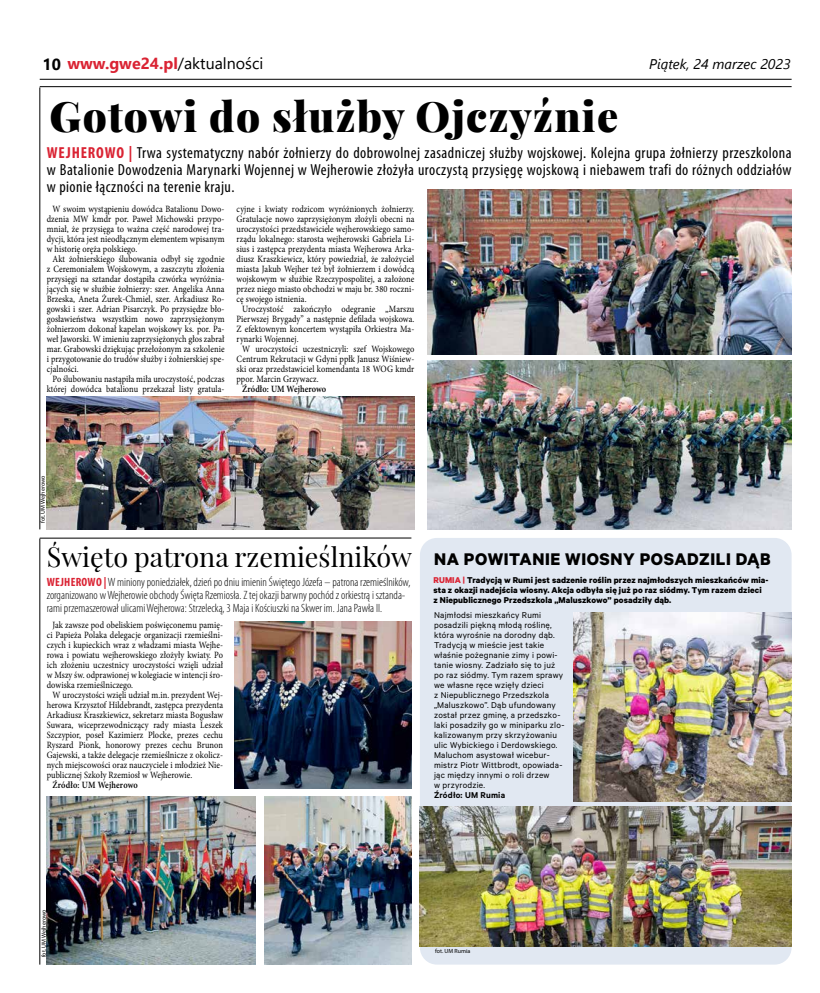
<style>
.page{position:relative;width:820px;height:993px;background:#fff}
.page>*{position:absolute;margin:0;border:0;box-sizing:border-box;transform-origin:0 0}
.t1{font:900 42px "Playfair Display";letter-spacing:.03em;color:#000}
.t2{font:27px "Playfair Display";color:#000}
.t3{font:700 19px "Calibre";letter-spacing:.03em;color:#000}
.t4{font:condensed 16px/17px "Myriad Pro";letter-spacing:.03em;color:#000;text-align:justify}
.t5{font:700 16px "Segoe UI";color:#da2333}
.t6{font:italic 14px "Segoe UI";color:#000}
.t7{font:300 condensed 12px/13px "Myriad Pro";color:#000}
.t8{font:9.6px "Minion Pro";letter-spacing:.01em;color:#000;scale:.87 1}
.t9{font:600 9.6px "Minion Pro";letter-spacing:.01em;color:#000;scale:.87 1}
.t10{font:9.5px/10px "Calibre";letter-spacing:.02em;color:#000}
.t11{font:700 9.5px/10px "Calibre";letter-spacing:.01em;color:#000}
.t12{font:600 9.5px "Calibre";letter-spacing:.02em;color:#000}
.t13{font:6px "Myriad Pro";color:#000}
.s1{color:#000}
.s2{font-weight:400;color:#000}
.s3{font-weight:700;color:#da2333}
.s4{color:#da2333}
</style>
<div class="page">
<hr style="left:40px;top:79px;width:751px;height:1px;background:#000">
<hr style="left:40px;top:86px;width:751px;height:1px;background:#000">
<hr style="left:40px;top:87px;width:1px;height:442px;background:#000">
<img style="left:427px;top:189px;width:364px;height:165px">
<img style="left:427px;top:360px;width:364px;height:169px">
<img style="left:47px;top:396px;width:367px;height:133px">
<div style="left:420px;top:537px;width:371px;height:427px;background:#e1e8f2;border-radius:17px"></div>
<img style="left:573px;top:612px;width:218px;height:189px">
<img style="left:420px;top:806px;width:371px;height:140px">
<img style="left:47px;top:796px;width:208px;height:168px">
<img style="left:264px;top:796px;width:147px;height:168px">
<img style="left:234px;top:621px;width:177px;height:167px">
<hr style="left:40px;top:537px;width:371px;height:1px;background:#000">
<hr style="left:40px;top:538px;width:1px;height:426px;background:#000">
<h3 class="t5" style="left:43px;top:49px;width:222px"><span class="s1">10</span> www.gwe24.pl<span class="s2">/aktualności</span></h3>
<h3 class="t6" style="left:649px;top:51px;width:143px">Piątek, 24 marzec 2023</h3>
<h1 class="t1" style="left:50px;top:89px;width:570px">Gotowi do służby Ojczyźnie</h1>
<p class="t4" style="left:47px;top:144px;width:746px"><span class="s3">WEJHEROWO |</span> Trwa systematyczny nabór żołnierzy do dobrowolnej zasadniczej służby wojskowej. Kolejna grupa żołnierzy przeszkolona w Batalionie Dowodzenia Marynarki Wojennej w Wejherowie złożyła uroczystą przysięgę wojskową i niebawem trafi do różnych oddziałów w pionie łączności na terenie kraju.</p>
<p class="t8" style="left:52px;top:202px;width:199px">W swoim wystąpieniu dowódca Batalionu Dowo-</p>
<p class="t8" style="left:47px;top:212px;width:206px">dzenia MW kmdr por. Paweł Michowski przypo-</p>
<p class="t8" style="left:47px;top:222px;width:206px">mniał, że przysięga to ważna część narodowej tra-</p>
<p class="t8" style="left:47px;top:232px;width:206px">dycji, która jest nieodłącznym elementem wpisanym</p>
<p class="t8" style="left:47px;top:242px;width:105px">w historię oręża polskiego.</p>
<p class="t8" style="left:52px;top:252px;width:199px">Akt żołnierskiego ślubowania odbył się zgodnie</p>
<p class="t8" style="left:47px;top:262px;width:206px">z Ceremoniałem Wojskowym, a zaszczytu złożenia</p>
<p class="t8" style="left:47px;top:272px;width:206px">przysięgi na sztandar dostąpiła czwórka wyróżnia-</p>
<p class="t8" style="left:47px;top:282px;width:206px">jących się w służbie żołnierzy: szer. Angelika Anna</p>
<p class="t8" style="left:47px;top:292px;width:206px">Brzeska, Aneta Żurek-Chmiel, szer. Arkadiusz Ro-</p>
<p class="t8" style="left:47px;top:302px;width:206px">gowski i szer. Adrian Pisarczyk. Po przysiędze bło-</p>
<p class="t8" style="left:47px;top:312px;width:206px">gosławieństwa wszystkim nowo zaprzysiężonym</p>
<p class="t8" style="left:47px;top:322px;width:206px">żołnierzom dokonał kapelan wojskowy ks. por. Pa-</p>
<p class="t8" style="left:47px;top:332px;width:206px">weł Jaworski. W imieniu zaprzysiężonych głos zabrał</p>
<p class="t8" style="left:47px;top:342px;width:206px">mar. Grabowski dziękując przełożonym za szkolenie</p>
<p class="t8" style="left:47px;top:352px;width:206px">i przygotowanie do trudów służby i żołnierskiej spe-</p>
<p class="t8" style="left:47px;top:362px;width:38px">cjalności.</p>
<p class="t8" style="left:52px;top:372px;width:199px">Po ślubowaniu nastąpiła miła uroczystość, podczas</p>
<p class="t8" style="left:47px;top:382px;width:206px">której dowódca batalionu przekazał listy gratula-</p>
<p class="t8" style="left:236px;top:202px;width:206px">cyjne i kwiaty rodzicom wyróżnionych żołnierzy.</p>
<p class="t8" style="left:236px;top:212px;width:206px">Gratulacje nowo zaprzysiężonym złożyli obecni na</p>
<p class="t8" style="left:236px;top:222px;width:206px">uroczystości przedstawiciele wejherowskiego samo-</p>
<p class="t8" style="left:236px;top:232px;width:206px">rządu lokalnego: starosta wejherowski Gabriela Li-</p>
<p class="t8" style="left:236px;top:242px;width:206px">sius i zastępca prezydenta miasta Wejherowa Arka-</p>
<p class="t8" style="left:236px;top:252px;width:206px">diusz Kraszkiewicz, który powiedział, że założyciel</p>
<p class="t8" style="left:236px;top:262px;width:206px">miasta Jakub Wejher też był żołnierzem i dowódcą</p>
<p class="t8" style="left:236px;top:272px;width:206px">wojskowym w służbie Rzeczypospolitej, a założone</p>
<p class="t8" style="left:236px;top:282px;width:206px">przez niego miasto obchodzi w maju br. 380 roczni-</p>
<p class="t8" style="left:236px;top:292px;width:82px">cę swojego istnienia.</p>
<p class="t8" style="left:242px;top:302px;width:199px">Uroczystość zakończyło odegranie „Marszu</p>
<p class="t8" style="left:236px;top:312px;width:206px">Pierwszej Brygady” a następnie defilada wojskowa.</p>
<p class="t8" style="left:236px;top:322px;width:206px">Z efektownym koncertem wystąpiła Orkiestra Ma-</p>
<p class="t8" style="left:236px;top:332px;width:73px">rynarki Wojennej.</p>
<p class="t8" style="left:242px;top:342px;width:199px">W uroczystości uczestniczyli: szef Wojskowego</p>
<p class="t8" style="left:236px;top:352px;width:206px">Centrum Rekrutacji w Gdyni ppłk Janusz Wiśniew-</p>
<p class="t8" style="left:236px;top:362px;width:206px">ski oraz przedstawiciel komendanta 18 WOG kmdr</p>
<p class="t8" style="left:236px;top:372px;width:96px">ppor. Marcin Grzywacz.</p>
<p class="t9" style="left:242px;top:382px;width:98px">Źródło: UM Wejherowo</p>
<p class="t13" style="left:39px;top:523px;width:49px;rotate:-90deg">fot. UM Wejherowo</p>
<h2 class="t2" style="left:47px;top:540px;width:366px">Święto patrona rzemieślników</h2>
<p class="t7" style="left:47px;top:575px;width:365px"><span class="s3">WEJHEROWO |</span> W miniony poniedziałek, dzień po dniu imienin Świętego Józefa – patrona rzemieślników, zorganizowano w Wejherowie obchody Święta Rzemiosła. Z tej okazji barwny pochód z orkiestrą i sztanda&shy;rami przemaszerował ulicami Wejherowa: Strzelecką, 3 Maja i Kościuszki na Skwer im. Jana Pawła II.</p>
<p class="t8" style="left:52px;top:618px;width:197px">Jak zawsze pod obeliskiem poświęconemu pamię-</p>
<p class="t8" style="left:47px;top:628px;width:204px">ci Papieża Polaka delegacje organizacji rzemieślni-</p>
<p class="t8" style="left:47px;top:638px;width:204px">czych i kupieckich wraz z władzami miasta Wejhe-</p>
<p class="t8" style="left:47px;top:648px;width:204px">rowa i powiatu wejherowskiego złożyły kwiaty. Po</p>
<p class="t8" style="left:47px;top:658px;width:204px">ich złożeniu uczestnicy uroczystości wzięli udział</p>
<p class="t8" style="left:47px;top:668px;width:204px">w Mszy św. odprawionej w kolegiacie w intencji śro-</p>
<p class="t8" style="left:47px;top:678px;width:101px">dowiska rzemieślniczego.</p>
<p class="t8" style="left:52px;top:688px;width:197px">W uroczystości wzięli udział m.in. prezydent Wej-</p>
<p class="t8" style="left:47px;top:698px;width:204px">herowa Krzysztof Hildebrandt, zastępca prezydenta</p>
<p class="t8" style="left:47px;top:708px;width:204px">Arkadiusz Kraszkiewicz, sekretarz miasta Bogusław</p>
<p class="t8" style="left:47px;top:718px;width:204px">Suwara, wiceprzewodniczący rady miasta Leszek</p>
<p class="t8" style="left:47px;top:728px;width:204px">Szczypior, poseł Kazimierz Plocke, prezes cechu</p>
<p class="t8" style="left:47px;top:738px;width:204px">Ryszard Pionk, honorowy prezes cechu Brunon</p>
<p class="t8" style="left:47px;top:748px;width:204px">Gajewski, a także delegacje rzemieślnicze z okolicz-</p>
<p class="t8" style="left:47px;top:758px;width:204px">nych miejscowości oraz nauczyciele i młodzież Nie-</p>
<p class="t8" style="left:47px;top:768px;width:169px">publicznej Szkoły Rzemiosł w Wejherowie.</p>
<p class="t9" style="left:52px;top:778px;width:100px">Źródło: UM Wejherowo</p>
<h3 class="t3" style="left:434px;top:547px;width:338px">NA POWITANIE WIOSNY POSADZILI DĄB</h3>
<p class="t11" style="left:433px;top:574px;width:336px"><span class="s4">RUMIA |</span> Tradycją w Rumi jest sadzenie roślin przez najmłodszych mieszkańców mia&shy;sta z okazji nadejścia wiosny. Akcja odbyła się już po raz siódmy. Tym razem dzieci<br>z Niepublicznego Przedszkola „Maluszkowo” posadziły dąb.</p>
<p class="t10" style="left:434px;top:609px;width:132px">Najmłodsi mieszkańcy Rumi posadzili piękną młodą roślinę, która wyrośnie na dorodny dąb.<br>Tradycją w mieście jest takie właśnie pożegnanie zimy i powi&shy;tanie wiosny. Zadziało się to już po raz siódmy. Tym razem sprawy we własne ręce wzięły dzieci<br>z Niepublicznego Przedszkola „Maluszkowo”. Dąb ufundowany został przez gminę, a przedszko&shy;laki posadziły go w miniparku zlo&shy;kalizowanym przy skrzyżowaniu ulic Wybickiego i Derdowskiego.<br>Maluchom asystował wicebur&shy;mistrz Piotr Wittbrodt, opowiada&shy;jąc między innymi o roli drzew<br>w przyrodzie.</p>
<p class="t12" style="left:434px;top:789px;width:72px">Źródło: UM Rumia</p>
<p class="t13" style="left:40px;top:956px;width:49px;rotate:-90deg">fot. UM Wejherowo</p>
<p class="t13" style="left:435px;top:947px;width:37px">fot. UM Rumia</p>
</div>
